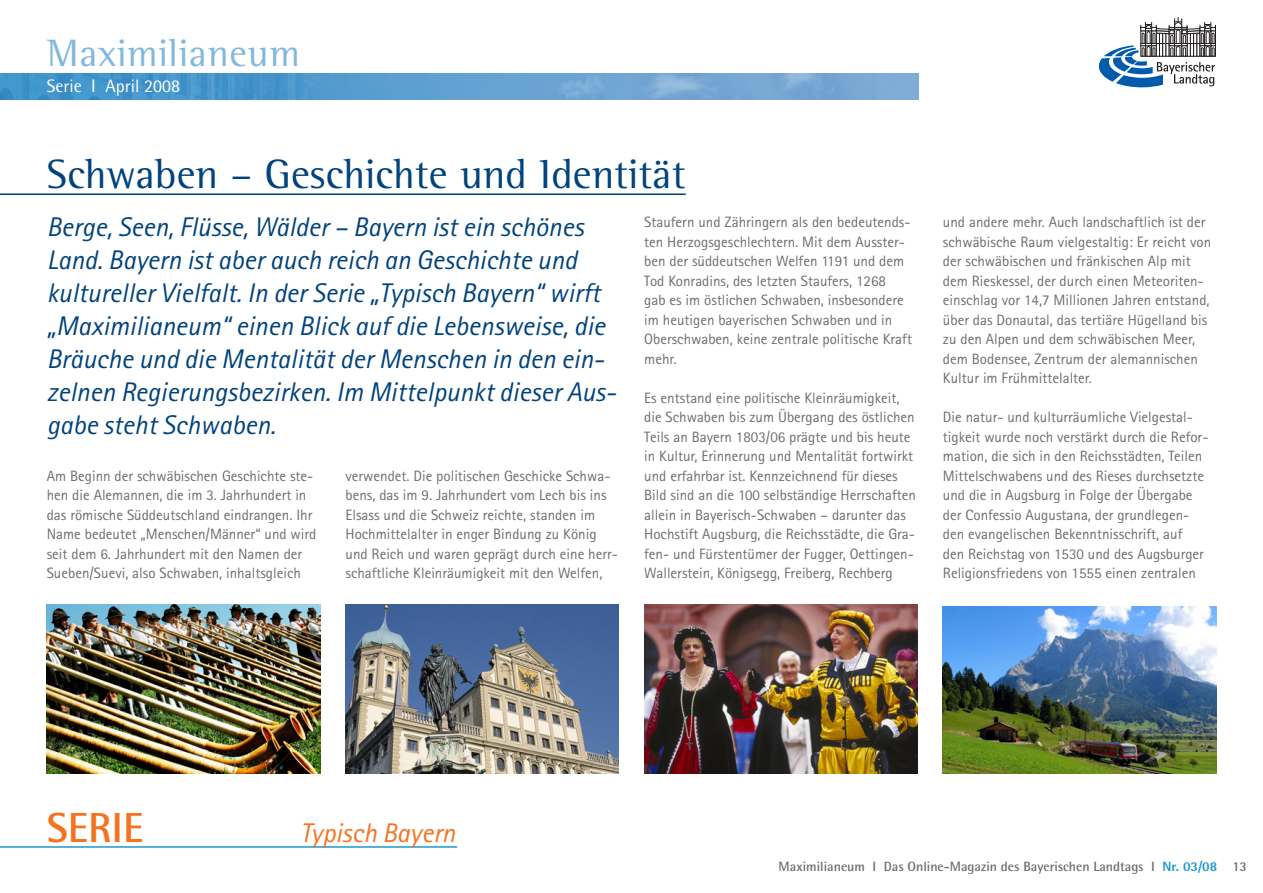
<style>
.page{position:relative;width:1263px;height:893px;background:#fff}
.page>*{position:absolute;margin:0;border:0;box-sizing:border-box;transform-origin:0 0}
.Subhead_groß_Serie{font:42px "Rotis Semi Serif Pro";color:#01437c}
.t1{font:700 42px "Rotis Semi Sans Pro";color:#f47321}
.t2{font:39px "Rotis Semi Serif Pro";letter-spacing:.02em;color:#82b8dd}
.Vorspann{font:italic 27px/33px "Rotis Sans Serif Pro";color:#01437c}
.t3{font:italic 27px "Rotis Sans Serif Pro";color:#f47321}
.t4{font:18px "Rotis Semi Sans Pro";color:#fff}
.Fließtext{font:15px/19.5px "Rotis Sans Serif Pro";color:#6c6d70}
.t5{font:700 13.5px "Rotis Semi Sans Pro";color:#6c6d70}
.s1{font-weight:800;color:#1f97cc}
</style>
<div class="page">
<img style="left:0;top:74px;width:918px;height:25px">
<svg style="left:1099px;top:17px;width:117px;height:70px"></svg>
<hr style="left:0;top:846px;width:457px;height:2px;background:#1f97cc">
<hr style="left:0;top:193px;width:686px;height:2px;background:#01437c">
<img style="left:943px;top:606px;width:273px;height:168px">
<img style="left:644px;top:605px;width:273px;height:169px">
<img style="left:345px;top:605px;width:274px;height:168px">
<img style="left:47px;top:605px;width:273px;height:168px">
<h2 class="t2" style="left:47px;top:29px;width:254px">Maximilianeum</h2>
<p class="t4" style="left:47px;top:76px;width:135px">Serie I April 2008</p>
<p class="Subhead_groß_Serie" style="left:47px;top:149px;width:640px">Schwaben – Geschichte und Identität</p>
<p class="Vorspann" style="left:47px;top:210px;width:571px">Berge, Seen, Flüsse, Wälder – Bayern ist ein schönes Land. Bayern ist aber auch reich an Geschichte und kultureller Vielfalt. In der Serie „Typisch Bayern“ wirft „Maximilianeum“ einen Blick auf die Lebensweise, die Bräuche und die Mentalität der Menschen in den ein&shy;zelnen Regierungsbezirken. Im Mittelpunkt dieser Aus&shy;gabe steht Schwaben.</p>
<p class="Fließtext" style="left:47px;top:466px;width:271px">Am Beginn der schwäbischen Geschichte ste&shy;hen die Alemannen, die im 3. Jahrhundert in das römische Süddeutschland eindrangen. Ihr Name bedeutet „Menschen/Männer“ und wird seit dem 6. Jahrhundert mit den Namen der Sueben/Suevi, also Schwaben, inhaltsgleich</p>
<p class="Fließtext" style="left:345px;top:466px;width:274px">verwendet. Die politischen Geschicke Schwa&shy;bens, das im 9. Jahrhundert vom Lech bis ins Elsass und die Schweiz reichte, standen im Hochmittelalter in enger Bindung zu König und Reich und waren geprägt durch eine herr&shy;schaftliche Kleinräumigkeit mit den Welfen,</p>
<p class="Fließtext" style="left:644px;top:213px;width:269px">Staufern und Zähringern als den bedeutends&shy;ten Herzogsgeschlechtern. Mit dem Ausster&shy;ben der süddeutschen Welfen 1191 und dem Tod Konradins, des letzten Staufers, 1268<br>gab es im östlichen Schwaben, insbesondere im heutigen bayerischen Schwaben und in Oberschwaben, keine zentrale politische Kraft mehr.</p>
<p class="Fließtext" style="left:644px;top:388px;width:273px">Es entstand eine politische Kleinräumigkeit, die Schwaben bis zum Übergang des östlichen Teils an Bayern 1803/06 prägte und bis heute in Kultur, Erinnerung und Mentalität fortwirkt und erfahrbar ist. Kennzeichnend für dieses Bild sind an die 100 selbständige Herrschaften allein in Bayerisch-Schwaben – darunter das Hochstift Augsburg, die Reichsstädte, die Gra&shy;fen- und Fürstentümer der Fugger, Oettingen-Wallerstein, Königsegg, Freiberg, Rechberg</p>
<p class="Fließtext" style="left:943px;top:213px;width:270px">und andere mehr. Auch landschaftlich ist der schwäbische Raum vielgestaltig: Er reicht von der schwäbischen und fränkischen Alp mit dem Rieskessel, der durch einen Meteoriten&shy;einschlag vor 14,7 Millionen Jahren entstand, über das Donautal, das tertiäre Hügelland bis zu den Alpen und dem schwäbischen Meer, dem Bodensee, Zentrum der alemannischen Kultur im Frühmittelalter.</p>
<p class="Fließtext" style="left:943px;top:408px;width:267px">Die natur- und kulturräumliche Vielgestal&shy;tigkeit wurde noch verstärkt durch die Refor&shy;mation, die sich in den Reichsstädten, Teilen Mittelschwabens und des Rieses durchsetzte und die in Augsburg in Folge der Übergabe der Confessio Augustana, der grundlegen&shy;den evangelischen Bekenntnisschrift, auf<br>den Reichstag von 1530 und des Augsburger Religionsfriedens von 1555 einen zentralen</p>
<p class="t1" style="left:47px;top:802px;width:98px">SERIE</p>
<p class="t3" style="left:300px;top:817px;width:156px">Typisch Bayern</p>
<p class="t5" style="left:779px;top:858px;width:470px">Maximilianeum I Das Online-Magazin des Bayerischen Landtags I <span class="s1">Nr. 03/08</span> 13</p>
</div>
